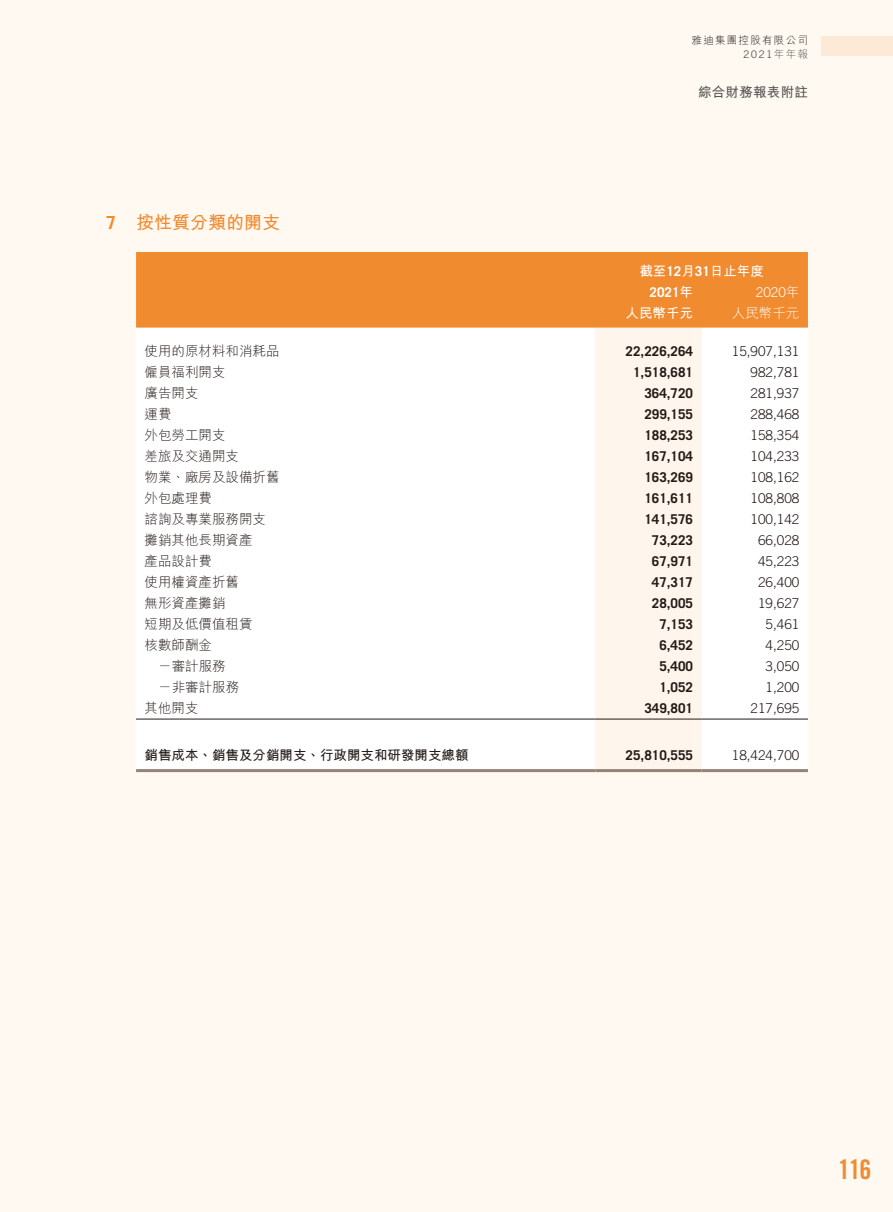
<style>
.page{position:relative;width:893px;height:1212px;background:#fff9f2}
.page>*{position:absolute;margin:0;border:0;box-sizing:border-box;transform-origin:0 0}
.t1{font:27px "Trade Gothic LT Std Bd Cn 20";color:#f18b30}
.t2{font:18px "M Hei HK Bold E Ten B5 H";color:#f18b30}
.t3{font:700 13.5px "Trade Gothic LT Std";color:#231916}
.t4{font:300 13.5px "Trade Gothic LT Std";color:#231916}
.t5{font:13.5px "M Hei HK Light E Ten B5 H";color:#231916}
.t6{font:13.5px "M Hei HK Bold E Ten B5 H";color:#231916}
.t7{font:13.5px "M Hei HK Bold E Ten B5 H";color:#fff}
.t8{font:13.5px "M Hei HK Bold E Ten B5 H";letter-spacing:.02em;color:#595857}
.t9{font:700 13.5px "Trade Gothic LT Std";color:#fff}
.t10{font:300 13.5px "Trade Gothic LT Std";color:#fff}
.t11{font:13.5px "M Hei HK Light E Ten B5 H";color:#fff}
.t12{font:10.5px "M Hei HK Light E Ten B5 H";letter-spacing:.12em;color:#231916}
.t13{font:10.5px "Trade Gothic LT Std";color:#595857}
.s1{font-family:"Trade Gothic LT Std";font-weight:700}
.s2{font-family:"M Hei HK Light E Ten B5 H"}
.s3{font-family:"M Hei HK Bold E Ten B5 H";font-weight:400}
.s4{font-family:"M Hei HK Light E Ten B5 H";font-weight:400}
</style>
<div class="page">
<div style="left:821px;top:37px;width:72px;height:19px;background:#fdead6"></div>
<div style="left:136px;top:252px;width:672px;height:76px;background:#f18b30"></div>
<div style="left:136px;top:328px;width:672px;height:441px;background:#fff"></div>
<svg style="left:595px;top:328px;width:107px;height:441px"></svg>
<hr style="left:136px;top:719px;width:459px;height:1px;background:#231916">
<hr style="left:595px;top:719px;width:107px;height:1px;background:#231916">
<hr style="left:702px;top:719px;width:106px;height:1px;background:#231916">
<hr style="left:136px;top:769px;width:459px;height:3px;background:#938477">
<hr style="left:595px;top:769px;width:107px;height:3px;background:#938477">
<hr style="left:702px;top:769px;width:106px;height:3px;background:#938477">
<h2 class="t2" style="left:106px;top:215px;width:175px"><span class="s1">7</span> 按性質分類的開支</h2>
<p class="t12" style="left:692px;top:36px;width:118px">雅迪集團控股有限公司</p>
<p class="t13" style="left:743px;top:50px;width:66px">2021<span class="s2">年年報</span></p>
<p class="t8" style="left:698px;top:87px;width:111px">綜合財務報表附註</p>
<p class="t7" style="left:639px;top:265px;width:126px">截至<span class="s1">12</span>月<span class="s1">31</span>日止年度</p>
<p class="t9" style="left:650px;top:287px;width:45px">2021<span class="s3">年</span></p>
<p class="t10" style="left:756px;top:287px;width:45px">2020<span class="s4">年</span></p>
<p class="t7" style="left:626px;top:307px;width:69px">人民幣千元</p>
<p class="t11" style="left:732px;top:307px;width:69px">人民幣千元</p>
<p class="t5" style="left:145px;top:345px;width:136px">使用的原材料和消耗品</p>
<p class="t3" style="left:626px;top:346px;width:69px">22,226,264</p>
<p class="t4" style="left:732px;top:346px;width:69px">15,907,131</p>
<p class="t5" style="left:145px;top:366px;width:82px">僱員福利開支</p>
<p class="t3" style="left:633px;top:367px;width:62px">1,518,681</p>
<p class="t4" style="left:751px;top:367px;width:50px">982,781</p>
<p class="t5" style="left:145px;top:387px;width:56px">廣告開支</p>
<p class="t3" style="left:644px;top:388px;width:50px">364,720</p>
<p class="t4" style="left:751px;top:388px;width:50px">281,937</p>
<p class="t5" style="left:145px;top:408px;width:28px">運費</p>
<p class="t3" style="left:644px;top:409px;width:50px">299,155</p>
<p class="t4" style="left:751px;top:409px;width:50px">288,468</p>
<p class="t5" style="left:145px;top:429px;width:82px">外包勞工開支</p>
<p class="t3" style="left:644px;top:430px;width:50px">188,253</p>
<p class="t4" style="left:751px;top:430px;width:50px">158,354</p>
<p class="t5" style="left:145px;top:450px;width:96px">差旅及交通開支</p>
<p class="t3" style="left:644px;top:451px;width:50px">167,104</p>
<p class="t4" style="left:751px;top:451px;width:50px">104,233</p>
<p class="t5" style="left:145px;top:471px;width:136px">物業、廠房及設備折舊</p>
<p class="t3" style="left:644px;top:472px;width:50px">163,269</p>
<p class="t4" style="left:751px;top:472px;width:50px">108,162</p>
<p class="t5" style="left:145px;top:492px;width:69px">外包處理費</p>
<p class="t3" style="left:644px;top:493px;width:50px">161,611</p>
<p class="t4" style="left:751px;top:493px;width:50px">108,808</p>
<p class="t5" style="left:145px;top:513px;width:123px">諮詢及專業服務開支</p>
<p class="t3" style="left:644px;top:514px;width:50px">141,576</p>
<p class="t4" style="left:751px;top:514px;width:50px">100,142</p>
<p class="t5" style="left:145px;top:534px;width:109px">攤銷其他長期資產</p>
<p class="t3" style="left:652px;top:535px;width:43px">73,223</p>
<p class="t4" style="left:758px;top:535px;width:43px">66,028</p>
<p class="t5" style="left:145px;top:555px;width:69px">產品設計費</p>
<p class="t3" style="left:652px;top:556px;width:43px">67,971</p>
<p class="t4" style="left:758px;top:556px;width:43px">45,223</p>
<p class="t5" style="left:145px;top:576px;width:96px">使用權資產折舊</p>
<p class="t3" style="left:652px;top:577px;width:43px">47,317</p>
<p class="t4" style="left:758px;top:577px;width:43px">26,400</p>
<p class="t5" style="left:145px;top:597px;width:82px">無形資產攤銷</p>
<p class="t3" style="left:652px;top:598px;width:43px">28,005</p>
<p class="t4" style="left:758px;top:598px;width:43px">19,627</p>
<p class="t5" style="left:145px;top:618px;width:109px">短期及低價值租賃</p>
<p class="t3" style="left:659px;top:619px;width:35px">7,153</p>
<p class="t4" style="left:766px;top:619px;width:35px">5,461</p>
<p class="t5" style="left:145px;top:639px;width:69px">核數師酬金</p>
<p class="t3" style="left:659px;top:640px;width:35px">6,452</p>
<p class="t4" style="left:766px;top:640px;width:35px">4,250</p>
<p class="t5" style="left:158px;top:660px;width:69px">－審計服務</p>
<p class="t3" style="left:659px;top:661px;width:35px">5,400</p>
<p class="t4" style="left:766px;top:661px;width:35px">3,050</p>
<p class="t5" style="left:158px;top:681px;width:82px">－非審計服務</p>
<p class="t3" style="left:659px;top:682px;width:35px">1,052</p>
<p class="t4" style="left:766px;top:682px;width:35px">1,200</p>
<p class="t5" style="left:145px;top:702px;width:56px">其他開支</p>
<p class="t3" style="left:644px;top:703px;width:50px">349,801</p>
<p class="t4" style="left:751px;top:703px;width:50px">217,695</p>
<p class="t6" style="left:145px;top:749px;width:325px">銷售成本、銷售及分銷開支、行政開支和研發開支總額</p>
<p class="t3" style="left:626px;top:750px;width:69px">25,810,555</p>
<p class="t4" style="left:732px;top:750px;width:69px">18,424,700</p>
<h1 class="t1" style="left:838px;top:1160px;width:35px">116</h1>
</div>
